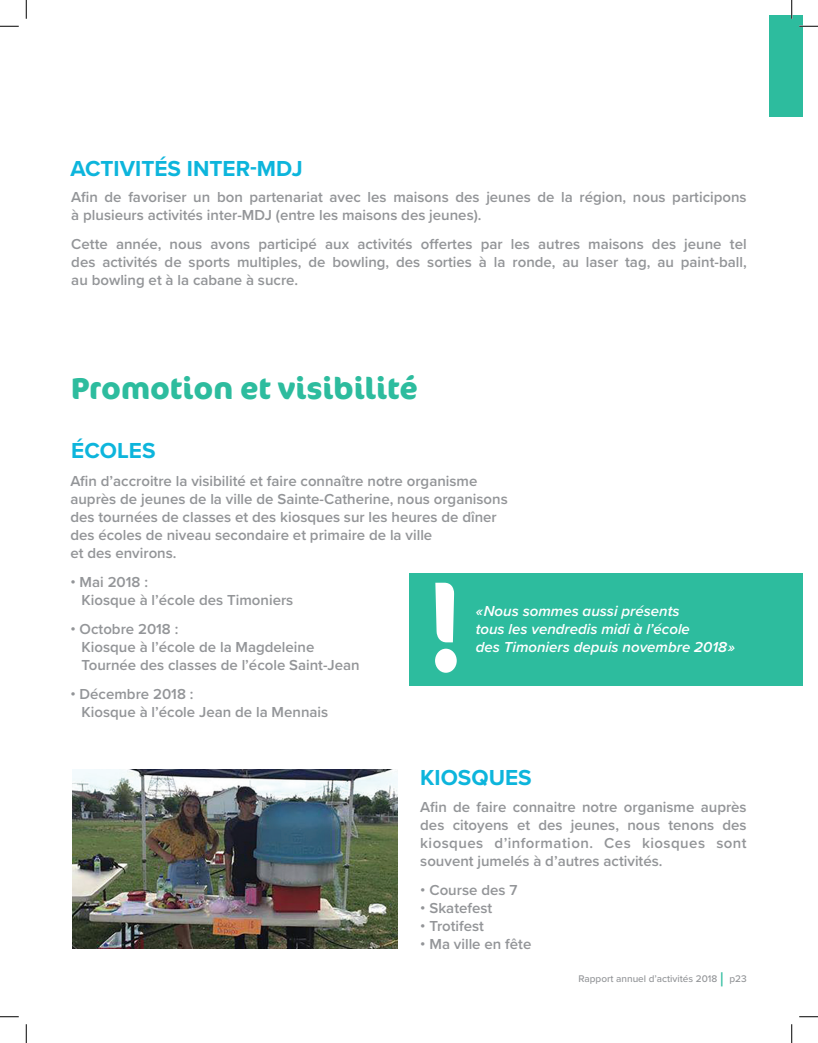
<style>
.page{position:relative;width:818px;height:1043px;background:#fff}
.page>*{position:absolute;margin:0;border:0;box-sizing:border-box;transform-origin:0 0}
.t1{font:700 30px "Cocon Pro";color:#2dbc9e}
.t2{font:700 22.5px "Proxima Nova";color:#0db5dc}
.t3{font:600 15px/18px "Proxima Nova";color:#939598}
.t4{font:italic 600 15px/18px "Proxima Nova";color:#fff}
.t5{font:500 10px "Proxima Nova";color:#939598}
.s1{font-size:20px;color:#2dbc9e}
</style>
<div class="page">
<div style="left:769px;top:15px;width:33px;height:101px;background:#2dbc9e"></div>
<img style="left:72px;top:769px;width:325px;height:179px">
<div style="left:410px;top:573px;width:392px;height:112px;background:#2dbc9e"></div>
<svg style="left:435px;top:582px;width:21px;height:90px"></svg>
<svg style="left:0;top:25px;width:19px;height:2px"></svg>
<svg style="left:799px;top:25px;width:19px;height:2px"></svg>
<svg style="left:0;top:1016px;width:19px;height:1px"></svg>
<svg style="left:799px;top:1016px;width:19px;height:1px"></svg>
<svg style="left:25px;top:0;width:2px;height:19px"></svg>
<svg style="left:25px;top:1024px;width:2px;height:18px"></svg>
<svg style="left:791px;top:0;width:1px;height:19px"></svg>
<svg style="left:791px;top:1024px;width:1px;height:18px"></svg>
<h2 class="t2" style="left:70px;top:152px;width:234px">ACTIVITÉS INTER-MDJ</h2>
<p class="t3" style="left:71px;top:187px;width:676px">Afin de favoriser un bon partenariat avec les maisons des jeunes de la région, nous participons à plusieurs activités inter-MDJ (entre les maisons des jeunes).</p>
<p class="t3" style="left:71px;top:235px;width:676px;text-align:justify">Cette année, nous avons participé aux activités offertes par les autres maisons des jeune tel des activités de sports multiples, de bowling, des sorties à la ronde, au laser tag, au paint-ball, au bowling et à la cabane à sucre.</p>
<h1 class="t1" style="left:71px;top:368px;width:348px">Promotion et visibilité</h1>
<h2 class="t2" style="left:71px;top:433px;width:86px">ÉCOLES</h2>
<p class="t3" style="left:70px;top:471px;width:439px">Afin d’accroitre la visibilité et faire connaître notre organisme auprès de jeunes de la ville de Sainte-Catherine, nous organisons des tournées de classes et des kiosques sur les heures de dîner des écoles de niveau secondaire et primaire de la ville<br>et des environs.</p>
<p class="t3" style="left:82px;top:572px;width:213px;text-indent:-11px">• Mai 2018 :<br>Kiosque à l’école des Timoniers</p>
<p class="t3" style="left:82px;top:619px;width:279px;text-indent:-11px">• Octobre 2018 :<br>Kiosque à l’école de la Magdeleine<br>Tournée des classes de l’école Saint-Jean</p>
<p class="t3" style="left:82px;top:685px;width:248px;text-indent:-11px">• Décembre 2018 :<br>Kiosque à l’école Jean de la Mennais</p>
<p class="t4" style="left:475px;top:601px;width:261px">« Nous sommes aussi présents<br>tous les vendredis midi à l’école<br>des Timoniers depuis novembre 2018 »</p>
<h2 class="t2" style="left:420px;top:760px;width:113px">KIOSQUES</h2>
<p class="t3" style="left:420px;top:797px;width:328px;text-align:justify">Afin de faire connaitre notre organisme auprès des citoyens et des jeunes, nous tenons des kiosques d’information. Ces kiosques sont souvent jumelés à d’autres activités.</p>
<p class="t3" style="left:420px;top:880px;width:99px">• Course des 7</p>
<p class="t3" style="left:420px;top:898px;width:74px">• Skatefest</p>
<p class="t3" style="left:420px;top:916px;width:65px">• Trotifest</p>
<p class="t3" style="left:420px;top:934px;width:113px">• Ma ville en fête</p>
<p class="t5" style="left:578px;top:971px;width:170px">Rapport annuel d’activités 2018 <span class="s1">|</span> p23</p>
</div>
